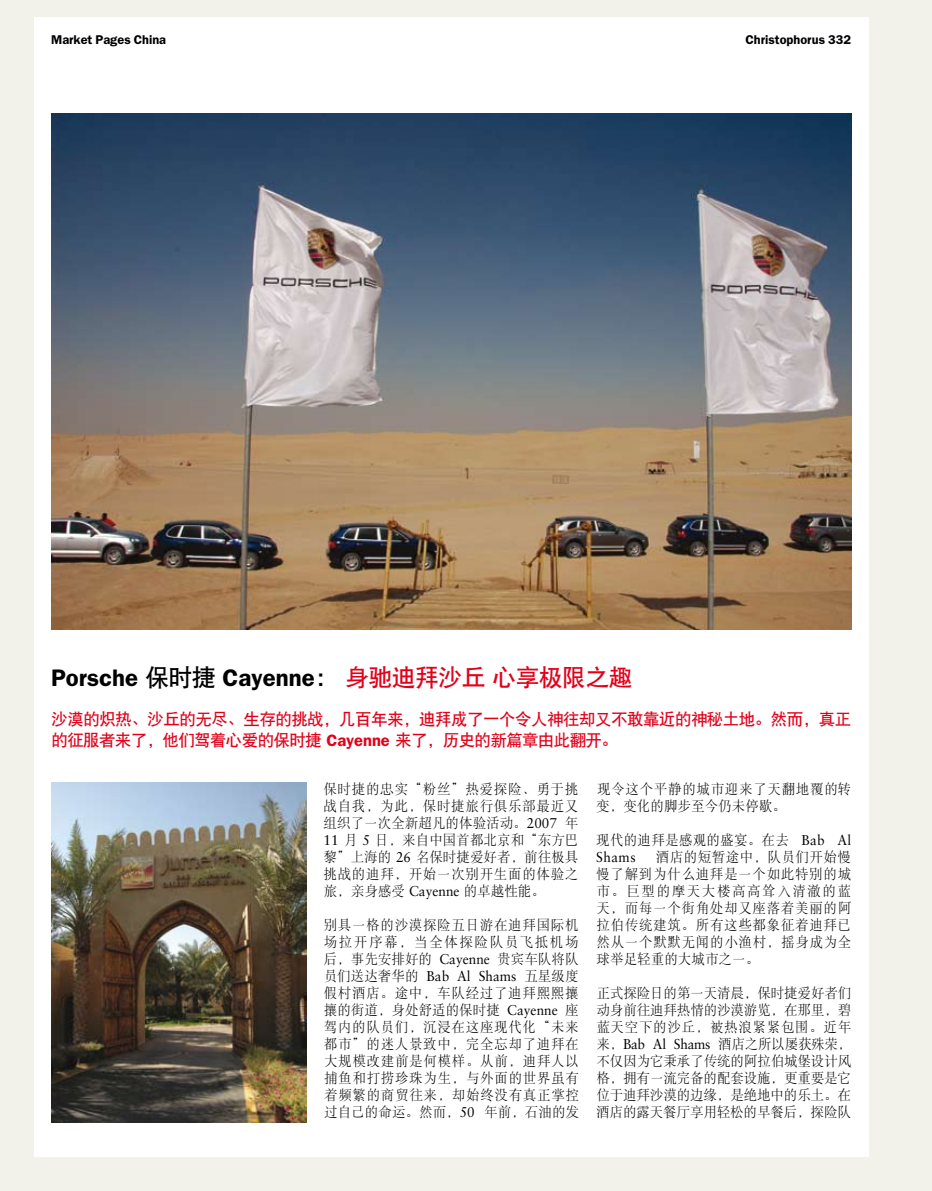
<style>
.page{position:relative;width:932px;height:1191px;background:#fff}
.page>*{position:absolute;margin:0;border:0;box-sizing:border-box;transform-origin:0 0}
.t1{font:600 24px "Franklin Gothic";color:#000}
.t2{font:16.5px/21px "DFP Hei W7";letter-spacing:-.03em;color:#e2001a}
.t3{font:14.25px/17px "DFP Song W3";letter-spacing:.015em;color:#000;text-align:justify;scale:.95 1}
.t4{font:14.25px/17px "DFP Song W3";letter-spacing:.05em;color:#000;scale:.95 1}
.t5{font:600 12.75px "Franklin Gothic";color:#000}
.s1{font-family:"DFP Hei W7";font-weight:400}
.s2{font-family:"DFP Hei W7";font-weight:400;color:#e2001a}
.s3{font-family:"Franklin Gothic";font-weight:600}
.s4{font-family:"Sabon"}
</style>
<div class="page">
<div style="left:0;top:0;width:931px;height:1191px;background:#f2f1ea"></div>
<div style="left:34px;top:17px;width:833px;height:1140px;background:#fff"></div>
<img style="left:51px;top:782px;width:255px;height:341px">
<img style="left:51px;top:113px;width:799px;height:516px">
<p class="t5" style="left:51px;top:32px;width:117px">Market Pages China</p>
<p class="t5" style="left:745px;top:32px;width:107px">Christophorus 332</p>
<p class="t1" style="left:51px;top:663px;width:583px">Porsche <span class="s1">保时捷</span> Cayenne<span class="s1">：</span> <span class="s2">身驰迪拜沙丘 心享极限之趣</span></p>
<p class="t2" style="left:52px;top:708px;width:801px">沙漠的炽热、沙丘的无尽、生存的挑战，几百年来，迪拜成了一个令人神往却又不敢靠近的神秘土地。然而，真正的征服者来了，他们驾着心爱的保时捷 <span class="s3">Cayenne</span> 来了，历史的新篇章由此翻开。</p>
<p class="t3" style="left:323px;top:779px;width:270px">保时捷的忠实“粉丝”热爱探险、勇于挑战自我，为此，保时捷旅行俱乐部最近又组织了一次全新超凡的体验活动。<span class="s4">2007</span> 年<span class="s4">11</span> 月 <span class="s4">5</span> 日，来自中国首都北京和“东方巴黎”上海的 <span class="s4">26</span> 名保时捷爱好者，前往极具挑战的迪拜，开始一次别开生面的体验之旅，亲身感受 <span class="s4">Cayenne</span> 的卓越性能。</p>
<p class="t3" style="left:323px;top:916px;width:270px">别具一格的沙漠探险五日游在迪拜国际机场拉开序幕，当全体探险队员飞抵机场后，事先安排好的 <span class="s4">Cayenne</span> 贵宾车队将队员们送达奢华的 <span class="s4">Bab Al Shams</span> 五星级度假村酒店。途中，车队经过了迪拜熙熙攘攘的街道，身处舒适的保时捷 <span class="s4">Cayenne</span> 座驾内的队员们，沉浸在这座现代化“未来都市”的迷人景致中，完全忘却了迪拜在大规模改建前是何模样。从前，迪拜人以捕鱼和打捞珍珠为生，与外面的世界虽有着频繁的商贸往来，却始终没有真正掌控过自己的命运。然而，<span class="s4">50</span> 年前，石油的发</p>
<p class="t4" style="left:596px;top:780px;width:270px">现令这个平静的城市迎来了天翻地覆的转变，变化的脚步至今仍未停歇。</p>
<p class="t3" style="left:596px;top:830px;width:270px">现代的迪拜是感观的盛宴。在去 <span class="s4">Bab Al<br>Shams</span></p>
<p class="t3" style="left:596px;top:847px;width:270px;text-indent:59px">酒店的短暂途中，队员们开始慢慢了解到为什么迪拜是一个如此特别的城市。巨型的摩天大楼高高耸入清澈的蓝天，而每一个街角处却又座落着美丽的阿拉伯传统建筑。所有这些都象征着迪拜已然从一个默默无闻的小渔村，摇身成为全球举足轻重的大城市之一。</p>
<p class="t3" style="left:596px;top:984px;width:270px">正式探险日的第一天清晨，保时捷爱好者们动身前往迪拜热情的沙漠游览，在那里，碧蓝天空下的沙丘，被热浪紧紧包围。近年来，<span class="s4">Bab Al Shams</span> 酒店之所以屡获殊荣，不仅因为它秉承了传统的阿拉伯城堡设计风格，拥有一流完备的配套设施，更重要是它位于迪拜沙漠的边缘，是绝地中的乐土。在酒店的露天餐厅享用轻松的早餐后，探险队</p>
</div>
